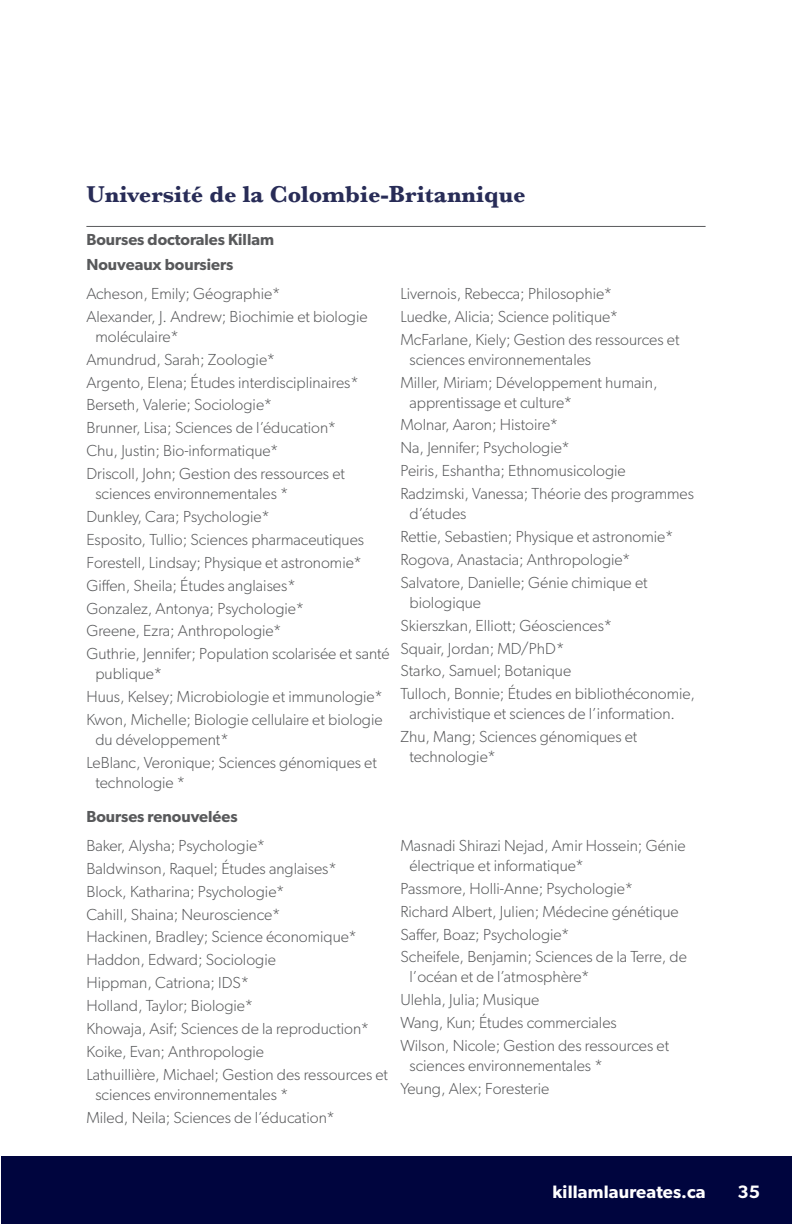
<style>
.page{position:relative;width:792px;height:1224px;background:#fff}
.page>*{position:absolute;margin:0;border:0;box-sizing:border-box;transform-origin:0 0}
.SubHead_-Serif{font:700 24px "Baskerville";color:#282c57}
.t1{font:600 18px "Gibson";letter-spacing:.01em;color:#fff}
.List-columns{font:300 16px/20px "Gibson";color:#58595b}
.List_-_SubHead_Sans{font:600 16px "Gibson";color:#58595b}
.List_-_SubHead-_Sans{font:600 16px "Gibson";color:#58595b}
</style>
<div class="page">
<div style="left:1px;top:1157px;width:791px;height:67px;background:#00053e"></div>
<hr style="left:86px;top:226px;width:620px;height:1px;background:#58595b">
<p class="SubHead_-Serif" style="left:86px;top:180px;width:441px">Université de la Colombie-Britannique</p>
<p class="List_-_SubHead-_Sans" style="left:86px;top:230px;width:189px">Bourses doctorales Killam</p>
<p class="List_-_SubHead_Sans" style="left:86px;top:255px;width:148px">Nouveaux boursiers</p>
<p class="List-columns" style="left:86px;top:283px;width:196px">Acheson, Emily; Géographie*</p>
<p class="List-columns" style="left:95px;top:306px;width:274px;text-indent:-9px">Alexander, J. Andrew; Biochimie et biologie moléculaire*</p>
<p class="List-columns" style="left:86px;top:349px;width:190px">Amundrud, Sarah; Zoologie*</p>
<p class="List-columns" style="left:86px;top:372px;width:274px">Argento, Elena; Études interdisciplinaires*</p>
<p class="List-columns" style="left:86px;top:395px;width:187px">Berseth, Valerie; Sociologie*</p>
<p class="List-columns" style="left:86px;top:418px;width:251px">Brunner, Lisa; Sciences de l’éducation*</p>
<p class="List-columns" style="left:86px;top:441px;width:194px">Chu, Justin; Bio-informatique*</p>
<p class="List-columns" style="left:95px;top:463px;width:251px;text-indent:-9px">Driscoll, John; Gestion des ressources et sciences environnementales *</p>
<p class="List-columns" style="left:86px;top:506px;width:185px">Dunkley, Cara; Psychologie*</p>
<p class="List-columns" style="left:86px;top:529px;width:279px">Esposito, Tullio; Sciences pharmaceutiques</p>
<p class="List-columns" style="left:86px;top:552px;width:277px">Forestell, Lindsay; Physique et astronomie*</p>
<p class="List-columns" style="left:86px;top:575px;width:211px">Giffen, Sheila; Études anglaises*</p>
<p class="List-columns" style="left:86px;top:598px;width:219px">Gonzalez, Antonya; Psychologie*</p>
<p class="List-columns" style="left:86px;top:621px;width:197px">Greene, Ezra; Anthropologie*</p>
<p class="List-columns" style="left:95px;top:644px;width:296px;text-indent:-9px">Guthrie, Jennifer; Population scolarisée et santé publique*</p>
<p class="List-columns" style="left:86px;top:686px;width:298px">Huus, Kelsey; Microbiologie et immunologie*</p>
<p class="List-columns" style="left:95px;top:709px;width:289px;text-indent:-9px">Kwon, Michelle; Biologie cellulaire et biologie du développement*</p>
<p class="List-columns" style="left:95px;top:752px;width:283px;text-indent:-9px">LeBlanc, Veronique; Sciences génomiques et technologie *</p>
<p class="List-columns" style="left:400px;top:283px;width:213px">Livernois, Rebecca; Philosophie*</p>
<p class="List-columns" style="left:400px;top:306px;width:219px">Luedke, Alicia; Science politique*</p>
<p class="List-columns" style="left:410px;top:329px;width:272px;text-indent:-9px">McFarlane, Kiely; Gestion des ressources et sciences environnementales</p>
<p class="List-columns" style="left:410px;top:372px;width:250px;text-indent:-9px">Miller, Miriam; Développement humain, apprentissage et culture*</p>
<p class="List-columns" style="left:400px;top:415px;width:159px">Molnar, Aaron; Histoire*</p>
<p class="List-columns" style="left:400px;top:438px;width:171px">Na, Jennifer; Psychologie*</p>
<p class="List-columns" style="left:400px;top:461px;width:227px">Peiris, Eshantha; Ethnomusicologie</p>
<p class="List-columns" style="left:410px;top:483px;width:286px;text-indent:-9px">Radzimski, Vanessa; Théorie des programmes d’études</p>
<p class="List-columns" style="left:400px;top:526px;width:274px">Rettie, Sebastien; Physique et astronomie*</p>
<p class="List-columns" style="left:400px;top:549px;width:232px">Rogova, Anastacia; Anthropologie*</p>
<p class="List-columns" style="left:410px;top:572px;width:240px;text-indent:-9px">Salvatore, Danielle; Génie chimique et biologique</p>
<p class="List-columns" style="left:400px;top:615px;width:213px">Skierszkan, Elliott; Géosciences*</p>
<p class="List-columns" style="left:400px;top:638px;width:166px">Squair, Jordan; MD/PhD*</p>
<p class="List-columns" style="left:400px;top:661px;width:172px">Starko, Samuel; Botanique</p>
<p class="List-columns" style="left:410px;top:684px;width:287px;text-indent:-9px">Tulloch, Bonnie; Études en bibliothéconomie, archivistique et sciences de l’information.</p>
<p class="List-columns" style="left:410px;top:726px;width:229px;text-indent:-9px">Zhu, Mang; Sciences génomiques et technologie*</p>
<p class="List_-_SubHead_Sans" style="left:86px;top:807px;width:153px">Bourses renouvelées</p>
<p class="List-columns" style="left:86px;top:835px;width:180px">Baker, Alysha; Psychologie*</p>
<p class="List-columns" style="left:86px;top:858px;width:252px">Baldwinson, Raquel; Études anglaises*</p>
<p class="List-columns" style="left:86px;top:881px;width:200px">Block, Katharina; Psychologie*</p>
<p class="List-columns" style="left:86px;top:904px;width:196px">Cahill, Shaina; Neuroscience*</p>
<p class="List-columns" style="left:86px;top:927px;width:272px">Hackinen, Bradley; Science économique*</p>
<p class="List-columns" style="left:86px;top:950px;width:191px">Haddon, Edward; Sociologie</p>
<p class="List-columns" style="left:86px;top:972px;width:164px">Hippman, Catriona; IDS*</p>
<p class="List-columns" style="left:86px;top:995px;width:168px">Holland, Taylor; Biologie*</p>
<p class="List-columns" style="left:86px;top:1018px;width:284px">Khowaja, Asif; Sciences de la reproduction*</p>
<p class="List-columns" style="left:86px;top:1041px;width:179px">Koike, Evan; Anthropologie</p>
<p class="List-columns" style="left:95px;top:1064px;width:294px;text-indent:-9px">Lathuillière, Michael; Gestion des ressources et sciences environnementales *</p>
<p class="List-columns" style="left:86px;top:1107px;width:250px">Miled, Neila; Sciences de l’éducation*</p>
<p class="List-columns" style="left:410px;top:835px;width:278px;text-indent:-9px">Masnadi Shirazi Nejad, Amir Hossein; Génie électrique et informatique*</p>
<p class="List-columns" style="left:400px;top:878px;width:234px">Passmore, Holli-Anne; Psychologie*</p>
<p class="List-columns" style="left:400px;top:901px;width:280px">Richard Albert, Julien; Médecine génétique</p>
<p class="List-columns" style="left:400px;top:924px;width:171px">Saffer, Boaz; Psychologie*</p>
<p class="List-columns" style="left:410px;top:947px;width:279px;text-indent:-9px">Scheifele, Benjamin; Sciences de la Terre, de l’océan et de l’atmosphère*</p>
<p class="List-columns" style="left:400px;top:990px;width:140px">Ulehla, Julia; Musique</p>
<p class="List-columns" style="left:400px;top:1012px;width:218px">Wang, Kun; Études commerciales</p>
<p class="List-columns" style="left:410px;top:1035px;width:261px;text-indent:-9px">Wilson, Nicole; Gestion des ressources et sciences environnementales *</p>
<p class="List-columns" style="left:400px;top:1078px;width:150px">Yeung, Alex; Foresterie</p>
<p class="t1" style="left:553px;top:1181px;width:155px">killamlaureates.ca</p>
<p class="t1" style="left:737px;top:1181px;width:24px">35</p>
</div>
